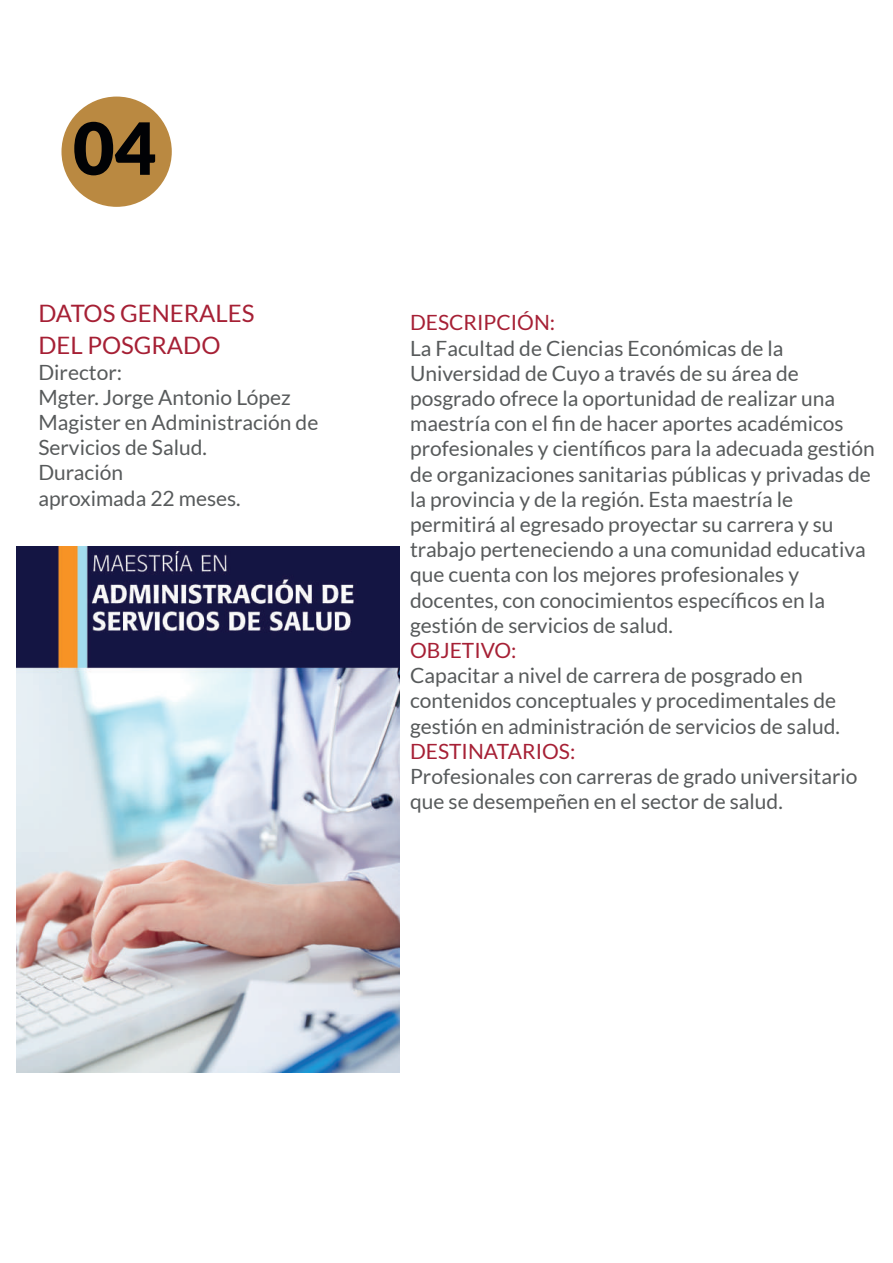
<style>
.page{position:relative;width:893px;height:1263px;background:#fff}
.page>*{position:absolute;margin:0;border:0;box-sizing:border-box;transform-origin:0 0}
.t1{font:900 72px "Lato";color:#010205}
.t2{font:24px/32.4px "Lato";color:#a62035}
.t3{font:21px/25.2px "Lato";color:#575a5b}
.t4{font:21px "Lato";color:#a62035}
</style>
<div class="page">
<div style="left:61px;top:97px;width:111px;height:110px;background:#ba8941;border-radius:50%"></div>
<img style="left:17px;top:547px;width:382px;height:526px">
<h1 class="t1" style="left:73px;top:106px;width:85px">04</h1>
<p class="t2" style="left:38px;top:297px;width:218px">DATOS GENERALES<br>DEL POSGRADO</p>
<p class="t3" style="left:38px;top:359px;width:281px">Director:<br>Mgter. Jorge Antonio López<br>Magister en Administración de<br>Servicios de Salud.<br>Duración<br>aproximada 22 meses.</p>
<p class="t4" style="left:410px;top:311px;width:147px">DESCRIPCIÓN:</p>
<p class="t3" style="left:410px;top:335px;width:466px">La Facultad de Ciencias Económicas de la Universidad de Cuyo a través de su área de posgrado ofrece la oportunidad de realizar una maestría con el fin de hacer aportes académicos profesionales y científicos para la adecuada gestión de organizaciones sanitarias públicas y privadas de la provincia y de la región. Esta maestría le permitirá al egresado proyectar su carrera y su trabajo perteneciendo a una comunidad educativa que cuenta con los mejores profesionales y docentes, con conocimientos específicos en la gestión de servicios de salud.</p>
<p class="t4" style="left:410px;top:639px;width:108px">OBJETIVO:</p>
<p class="t3" style="left:410px;top:663px;width:431px">Capacitar a nivel de carrera de posgrado en contenidos conceptuales y procedimentales de gestión en administración de servicios de salud.</p>
<p class="t4" style="left:410px;top:739px;width:167px">DESTINATARIOS:</p>
<p class="t3" style="left:410px;top:764px;width:449px">Profesionales con carreras de grado universitario que se desempeñen en el sector de salud.</p>
</div>
